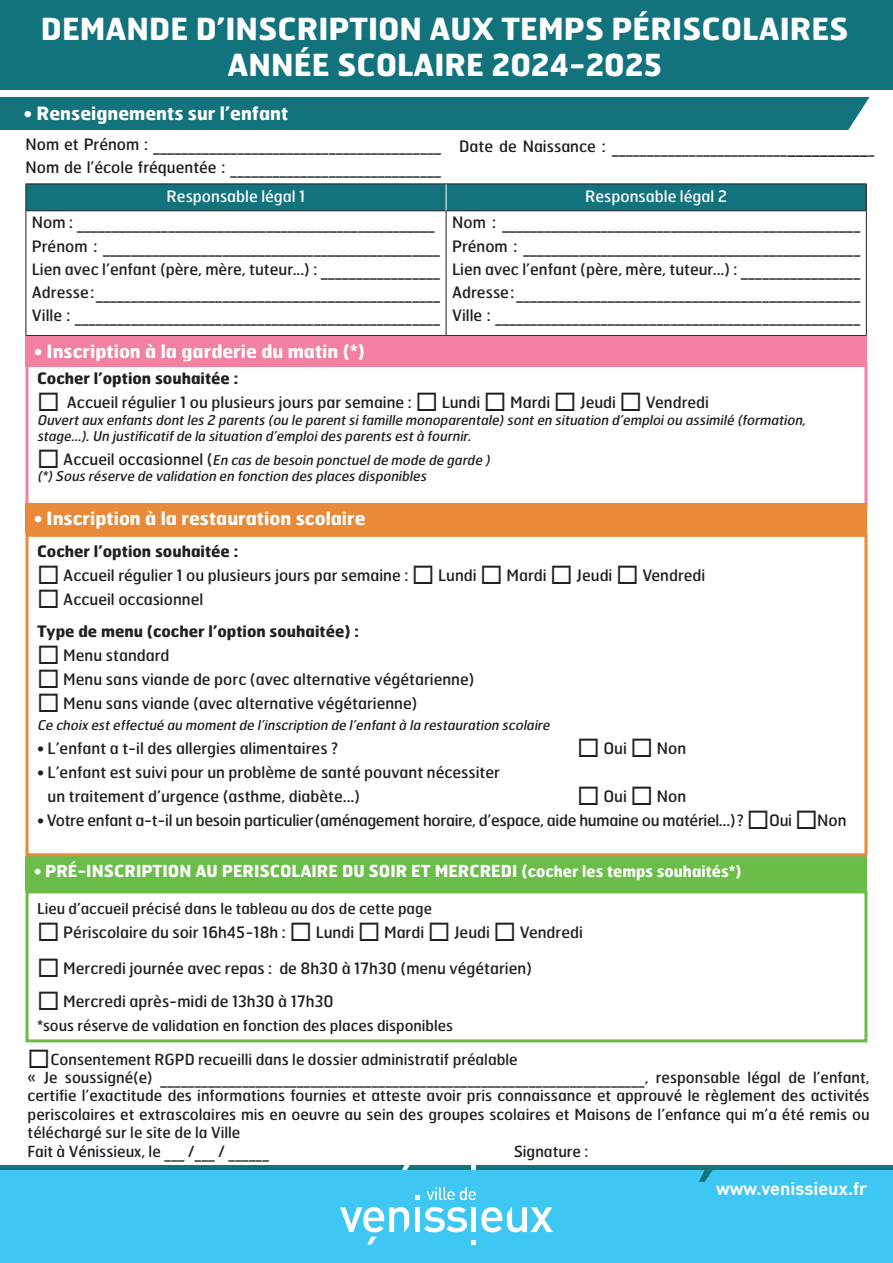
<style>
.page{position:relative;width:893px;height:1263px;background:#fff}
.page>*{position:absolute;margin:0;border:0;box-sizing:border-box;transform-origin:0 0}
.t1{font:700 30.45px/36.5px "Hermes";color:#fff;text-align:center}
.t2{font:700 18.3px "Hermes";color:#fff}
.t3{font:700 18px "DIN";color:#fff}
.t4{font:700 16.5px "Hermes";color:#fff}
.t5{font:15.75px/23.2px "Hermes";color:#231f20}
.t6{font:700 15.75px/31.5px "Hermes";color:#231f20}
.t7{font:15.75px "Hermes";letter-spacing:-.02em;color:#231f20}
.t8{font:15.75px "Hermes";color:#fff}
.t9{font:15.3px/18.3px "Hermes";color:#231f20}
.t10{font:15px "Hermes";color:#231f20}
.t11{font:italic 13.5px/16.2px "Hermes";color:#231f20}
.s1{font-size:18px}
.s2{font-style:normal;font-size:15.75px}
.s3{font-weight:400}
.s4{font-size:15.75px}
</style>
<div class="page">
<div style="left:26px;top:890px;width:841px;height:152px;border:3px solid #6bbd4a"></div>
<div style="left:26px;top:856px;width:841px;height:34px;background:#6bbd4a"></div>
<div style="left:0;top:1168px;width:893px;height:95px;background:#3fc7f4"></div>
<svg style="left:699px;top:1170px;width:14px;height:12px"></svg>
<div style="left:0;top:1165px;width:893px;height:5px;background:#12737d"></div>
<div style="left:415px;top:1207px;width:5px;height:25px;background:#fff"></div>
<svg style="left:424px;top:1207px;width:43px;height:25px"></svg>
<div style="left:471px;top:1207px;width:5px;height:25px;background:#fff"></div>
<svg style="left:481px;top:1207px;width:72px;height:25px"></svg>
<svg style="left:427px;top:1187px;width:27px;height:13px"></svg>
<svg style="left:460px;top:1187px;width:16px;height:13px"></svg>
<svg style="left:340px;top:1207px;width:69px;height:37px"></svg>
<svg style="left:415px;top:1195px;width:5px;height:5px"></svg>
<svg style="left:471px;top:1240px;width:5px;height:4px"></svg>
<svg style="left:402px;top:1165px;width:8px;height:5px"></svg>
<svg style="left:471px;top:1165px;width:5px;height:5px"></svg>
<div style="left:0;top:0;width:893px;height:90px;background:#12737d"></div>
<div style="left:0;top:97px;width:870px;height:33px;background:#12737d"></div>
<hr style="left:26px;top:183px;width:420px;height:1px;background:#231f20">
<hr style="left:446px;top:183px;width:421px;height:1px;background:#231f20">
<hr style="left:26px;top:211px;width:1px;height:124px;background:#231f20">
<hr style="left:446px;top:211px;width:1px;height:124px;background:#231f20">
<hr style="left:866px;top:211px;width:1px;height:124px;background:#231f20">
<hr style="left:26px;top:335px;width:420px;height:1px;background:#231f20">
<hr style="left:446px;top:335px;width:421px;height:1px;background:#231f20">
<svg style="left:26px;top:184px;width:841px;height:27px;background:#136f79"></svg>
<div style="left:26px;top:336px;width:841px;height:31px;background:#f280a1"></div>
<div style="left:26px;top:361px;width:841px;height:148px;border:3px solid #f280a1"></div>
<div style="left:26px;top:503px;width:841px;height:31px;background:#e98a3b"></div>
<div style="left:26px;top:534px;width:841px;height:322px;border:3px solid #e98a3b"></div>
<h1 class="t1" style="left:41px;top:9px;width:809px">DEMANDE D’INSCRIPTION AUX TEMPS PÉRISCOLAIRES<br>ANNÉE SCOLAIRE 2024-2025</h1>
<p class="t2" style="left:24px;top:101px;width:266px">• Renseignements sur l’enfant</p>
<p class="t5" style="left:26px;top:135px;width:417px">Nom et Prénom : _________________________________________<br>Nom de l’école fréquentée : ______________________________</p>
<p class="t5" style="left:459px;top:137px;width:417px">Date de Naissance : _________________________<span class="s1">__________</span>_</p>
<p class="t8" style="left:167px;top:186px;width:140px">Responsable légal 1</p>
<p class="t8" style="left:585px;top:186px;width:144px">Responsable légal 2</p>
<p class="t5" style="left:32px;top:214px;width:410px">Nom : ___________________________________________________<br>Prénom : ________________________________________________</p>
<p class="t5" style="left:32px;top:256px;width:410px;line-height:26.2px">Lien avec l’enfant (père, mère, tuteur...) : _________________<br>Adresse : _________________________________________________</p>
<p class="t5" style="left:32px;top:307px;width:410px">Ville : ____________________________________________________</p>
<p class="t5" style="left:452px;top:214px;width:410px">Nom : ___________________________________________________<br>Prénom : ________________________________________________</p>
<p class="t5" style="left:452px;top:256px;width:410px;line-height:26.2px">Lien avec l’enfant (père, mère, tuteur...) : _________________<br>Adresse : _________________________________________________</p>
<p class="t5" style="left:452px;top:307px;width:410px">Ville : ____________________________________________________</p>
<p class="t2" style="left:34px;top:339px;width:332px">• Inscription à la garderie du matin (*)</p>
<p class="t6" style="left:37px;top:362px;width:203px">Cocher l’option souhaitée :</p>
<p class="t5" style="left:37px;top:391px;width:673px">◻ Accueil régulier 1 ou plusieurs jours par semaine : ◻ Lundi ◻ Mardi ◻ Jeudi ◻ Vendredi</p>
<p class="t11" style="left:37px;top:411px;width:773px">Ouvertaux enfants dontles 2 parents (ou le parentsifamille monoparentale)sonten situation d’emploiou assimilé (formation, stage...).Un justificatifde la situation d’emploides parents està fournir.</p>
<p class="t11" style="left:37px;top:451px;width:457px">◻ <span class="s2">A c c u e i l o c c a s i o n n e l (</span> En cas de besoin ponctuelde mode de garde ) (*)Sous réserve de validation en fonction des places disponibles</p>
<p class="t2" style="left:34px;top:507px;width:333px">• Inscription à la restauration scolaire</p>
<p class="t6" style="left:37px;top:535px;width:203px">Cocher l’option souhaitée :</p>
<p class="t5" style="left:37px;top:563px;width:670px">◻ Accueil régulier 1 ou plusieurs jours par semaine : ◻ Lundi ◻ Mardi ◻ Jeudi ◻ Vendredi</p>
<p class="t6" style="left:37px;top:583px;width:323px">◻ <span class="s3">Accueil occasionnel<br></span>Type de menu (cocher l’option souhaitée) :</p>
<p class="t5" style="left:37px;top:643px;width:134px">◻ Menu standard</p>
<p class="t5" style="left:37px;top:667px;width:439px">◻ Menu sans viande de porc (avec alternative végétarienne)</p>
<p class="t5" style="left:37px;top:691px;width:382px">◻ Menu sans viande (avec alternative végétarienne)</p>
<p class="t11" style="left:37px;top:717px;width:517px">Ce choix esteffectué au momentde l’inscription de l’enfantà la restauration scolaire</p>
<p class="t5" style="left:37px;top:736px;width:303px">• L’enfant a t-il des allergies alimentaires ?</p>
<p class="t5" style="left:577px;top:736px;width:111px">◻ Oui ◻ Non</p>
<p class="t5" style="left:48px;top:760px;width:454px;line-height:24px;text-indent:-11px">• L’enfant est suivi pour un problème de santé pouvant nécessiter un traitement d’urgence (asthme, diabète...)</p>
<p class="t5" style="left:577px;top:784px;width:111px">◻ Oui ◻ Non</p>
<p class="t7" style="left:37px;top:810px;width:811px">• Votre enfant a-t-il un besoin particulier (aménagement horaire, d’espace, aide humaine ou matériel…) ? ◻Oui ◻Non</p>
<p class="t4" style="left:34px;top:860px;width:709px">• PRÉ-INSCRIPTION AU PERISCOLAIRE DU SOIR ET MERCREDI (<span class="s4">cocher les temps souhaités*)</span></p>
<p class="t10" style="left:37px;top:898px;width:396px">Lieu d’accueil précisé dans le tableau au dos de cette page</p>
<p class="t5" style="left:37px;top:920px;width:547px">◻ Périscolaire du soir 16h45-18h : ◻ Lundi ◻ Mardi ◻ Jeudi ◻ Vendredi</p>
<p class="t5" style="left:37px;top:956px;width:496px">◻ Mercredi journée avec repas : de 8h30 à 17h30 (menu végétarien)</p>
<p class="t5" style="left:37px;top:989px;width:298px">◻ Mercredi après-midi de 13h30 à 17h30</p>
<p class="t10" style="left:37px;top:1016px;width:418px">*sous réserve de validation en fonction des places disponibles</p>
<p class="t9" style="left:28px;top:1048px;width:843px;line-height:21.3px">◻Consentement RGPD recueilli dans le dossier administratif préalable<br>« Je soussigné(e) _______________________________________________________________________, responsable légal de l’enfant,</p>
<p class="t9" style="left:28px;top:1086px;width:843px">certifie l’exactitude des informations fournies et atteste avoir pris connaissance et approuvé le règlement des activités periscolaires et extrascolaires mis en oeuvre au sein des groupes scolaires et Maisons de l’enfance qui m’a été remis ou téléchargé sur le site de la Ville<br>Fait à Vénissieux, le ___ /___ / ______</p>
<p class="t9" style="left:514px;top:1141px;width:76px">Signature :</p>
<p class="t3" style="left:716px;top:1176px;width:153px">www.venissieux.fr</p>
</div>
